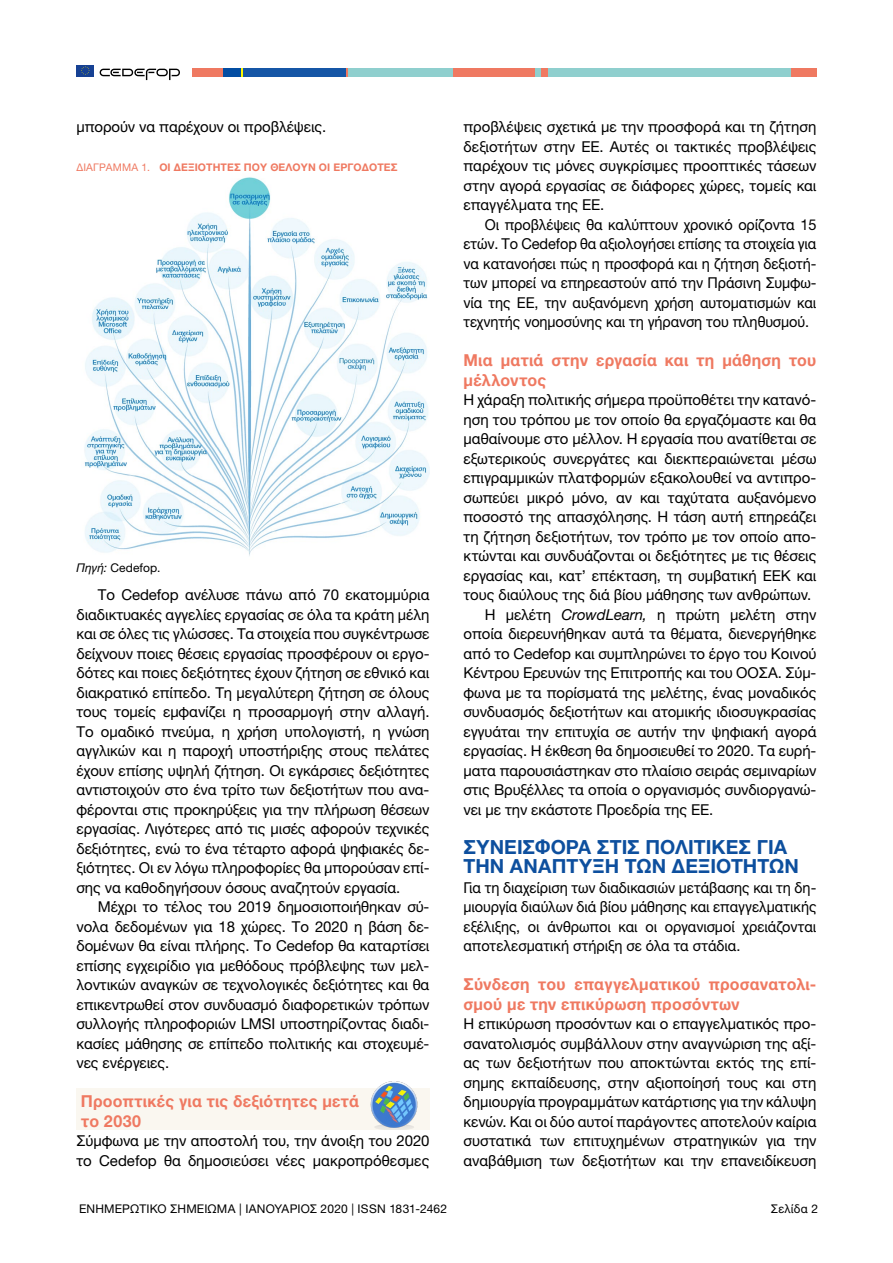
<style>
.page{position:relative;width:893px;height:1263px;background:#fff}
.page>*{position:absolute;margin:0;border:0;box-sizing:border-box;transform-origin:0 0}
.t1{font:700 19.5px/19.5px "Helvetica Neue LTW1 G";color:#0d4f9e}
.t2{font:700 16.5px/19.5px "Helvetica Neue LTW1 G";letter-spacing:.015em;color:#ef7961}
.t3{font:15px/19.5px "Helvetica Neue LTW1 G";letter-spacing:-.005em;color:#000;text-align:justify}
.t4{font:12px "Helvetica Neue LTW1 G";letter-spacing:.01em;color:#000}
.t5{font:700 10.5px "Helvetica Neue LTW1 G";letter-spacing:.01em;color:#ef7961}
.s1{font-weight:400}
.s2{font-style:italic}
</style>
<div class="page">
<img style="left:84px;top:177px;width:346px;height:379px">
<div style="left:76px;top:1088px;width:353px;height:42px;background:#faf7f0"></div>
<img style="left:370px;top:1081px;width:48px;height:48px">
<div style="left:77px;top:65px;width:17px;height:11px;background:#164194"></div>
<svg style="left:81px;top:66px;width:9px;height:9px"></svg>
<svg style="left:100px;top:69px;width:80px;height:11px"></svg>
<div style="left:192px;top:68px;width:31px;height:9px;background:#ef7961"></div>
<div style="left:347px;top:68px;width:106px;height:9px;background:#8fcfce"></div>
<div style="left:453px;top:68px;width:82px;height:9px;background:#ef7961"></div>
<div style="left:535px;top:68px;width:7px;height:9px;background:#8fcfce"></div>
<div style="left:548px;top:68px;width:243px;height:9px;background:#8fcfce"></div>
<div style="left:542px;top:68px;width:6px;height:9px;background:#ef7961"></div>
<div style="left:223px;top:68px;width:18px;height:9px;background:#034da2"></div>
<svg style="left:241px;top:68px;width:2px;height:9px"></svg>
<svg style="left:345px;top:68px;width:2px;height:9px"></svg>
<div style="left:243px;top:68px;width:102px;height:9px;background:#1556a6"></div>
<div style="left:791px;top:68px;width:26px;height:9px;background:#ef7961"></div>
<p class="t3" style="left:77px;top:117px;width:251px">μπορούν να παρέχουν οι προβλέψεις.</p>
<p class="t5" style="left:77px;top:161px;width:323px"><span class="s1">ΔΙΆΓΡΑΜΜΑ 1.</span> ΟΙ ΔΕΞΙΌΤΗΤΕΣ ΠΟΥ ΘΈΛΟΥΝ ΟΙ ΕΡΓΟΔΌΤΕΣ</p>
<p class="t4" style="left:77px;top:561px;width:85px"><span class="s2">Πηγή:</span> Cedefop.</p>
<p class="t3" style="left:77px;top:585px;width:354px;text-indent:21px">Το Cedefop ανέλυσε πάνω από 70 εκατομμύρια διαδικτυακές αγγελίες εργασίας σε όλα τα κράτη μέλη και σε όλες τις γλώσσες. Τα στοιχεία που συγκέντρωσε δείχνουν ποιες θέσεις εργασίας προσφέρουν οι εργο&shy;δότες και ποιες δεξιότητες έχουν ζήτηση σε εθνικό και διακρατικό επίπεδο. Τη μεγαλύτερη ζήτηση σε όλους τους τομείς εμφανίζει η προσαρμογή στην αλλαγή.<br>Το ομαδικό πνεύμα, η χρήση υπολογιστή, η γνώση αγγλικών και η παροχή υποστήριξης στους πελάτες έχουν επίσης υψηλή ζήτηση. Οι εγκάρσιες δεξιότητες αντιστοιχούν στο ένα τρίτο των δεξιοτήτων που ανα&shy;φέρονται στις προκηρύξεις για την πλήρωση θέσεων εργασίας. Λιγότερες από τις μισές αφορούν τεχνικές δεξιότητες, ενώ το ένα τέταρτο αφορά ψηφιακές δε&shy;ξιότητες. Οι εν λόγω πληροφορίες θα μπορούσαν επί&shy;σης να καθοδηγήσουν όσους αναζητούν εργασία.</p>
<p class="t3" style="left:77px;top:897px;width:354px;text-indent:21px">Μέχρι το τέλος του 2019 δημοσιοποιήθηκαν σύ&shy;νολα δεδομένων για 18 χώρες. Το 2020 η βάση δε&shy;δομένων θα είναι πλήρης. Το Cedefop θα καταρτίσει επίσης εγχειρίδιο για μεθόδους πρόβλεψης των μελ&shy;λοντικών αναγκών σε τεχνολογικές δεξιότητες και θα επικεντρωθεί στον συνδυασμό διαφορετικών τρόπων συλλογής πληροφοριών LMSI υποστηρίζοντας διαδι&shy;κασίες μάθησης σε επίπεδο πολιτικής και στοχευμέ&shy;νες ενέργειες.</p>
<p class="t2" style="left:81px;top:1091px;width:280px">Προοπτικές για τις δεξιότητες μετά το 2030</p>
<p class="t3" style="left:77px;top:1131px;width:354px">Σύμφωνα με την αποστολή του, την άνοιξη του 2020 το Cedefop θα δημοσιεύσει νέες μακροπρόθεσμες</p>
<p class="t3" style="left:463px;top:117px;width:354px">προβλέψεις σχετικά με την προσφορά και τη ζήτηση δεξιοτήτων στην ΕΕ. Αυτές οι τακτικές προβλέψεις παρέχουν τις μόνες συγκρίσιμες προοπτικές τάσεων στην αγορά εργασίας σε διάφορες χώρες, τομείς και επαγγέλματα της ΕΕ.</p>
<p class="t3" style="left:463px;top:214px;width:354px;text-indent:21px">Οι προβλέψεις θα καλύπτουν χρονικό ορίζοντα 15 ετών. Το Cedefop θα αξιολογήσει επίσης τα στοιχεία για να κατανοήσει πώς η προσφορά και η ζήτηση δεξιοτή&shy;των μπορεί να επηρεαστούν από την Πράσινη Συμφω&shy;νία της ΕΕ, την αυξανόμενη χρήση αυτοματισμών και τεχνητής νοημοσύνης και τη γήρανση του πληθυσμού.</p>
<p class="t2" style="left:463px;top:350px;width:354px">Μια ματιά στην εργασία και τη μάθηση του μέλλοντος</p>
<p class="t3" style="left:463px;top:390px;width:354px">Η χάραξη πολιτικής σήμερα προϋποθέτει την κατανό-</p>
<p class="t3" style="left:463px;top:409px;width:354px">ηση του τρόπου με τον οποίο θα εργαζόμαστε και θα</p>
<p class="t3" style="left:463px;top:429px;width:354px">μαθαίνουμε στο μέλλον. Η εργασία που ανατίθεται σε</p>
<p class="t3" style="left:463px;top:448px;width:354px">εξωτερικούς συνεργάτες και διεκπεραιώνεται μέσω</p>
<p class="t3" style="left:463px;top:468px;width:354px">επιγραμμικών πλατφορμών εξακολουθεί να αντιπρο-</p>
<p class="t3" style="left:463px;top:487px;width:354px">σωπεύει μικρό μόνο, αν και ταχύτατα αυξανόμενο</p>
<p class="t3" style="left:463px;top:507px;width:354px">ποσοστό της απασχόλησης. Η τάση αυτή επηρεάζει</p>
<p class="t3" style="left:463px;top:526px;width:354px">τη ζήτηση δεξιοτήτων, τον τρόπο με τον οποίο απο-</p>
<p class="t3" style="left:463px;top:546px;width:354px">κτώνται και συνδυάζονται οι δεξιότητες με τις θέσεις</p>
<p class="t3" style="left:463px;top:565px;width:354px">εργασίας και, κατ’ επέκταση, τη συμβατική ΕΕΚ και</p>
<p class="t3" style="left:463px;top:585px;width:349px">τους διαύλους της διά βίου μάθησης των ανθρώπων.</p>
<p class="t3" style="left:485px;top:604px;width:333px">Η μελέτη <span class="s2">CrowdLearn,</span> η πρώτη μελέτη στην</p>
<p class="t3" style="left:463px;top:624px;width:354px">οποία διερευνήθηκαν αυτά τα θέματα, διενεργήθηκε</p>
<p class="t3" style="left:463px;top:643px;width:354px">από το Cedefop και συμπληρώνει το έργο του Κοινού</p>
<p class="t3" style="left:463px;top:663px;width:354px">Κέντρου Ερευνών της Επιτροπής και του ΟΟΣΑ. Σύμ-</p>
<p class="t3" style="left:463px;top:682px;width:354px">φωνα με τα πορίσματά της μελέτης, ένας μοναδικός</p>
<p class="t3" style="left:463px;top:702px;width:354px">συνδυασμός δεξιοτήτων και ατομικής ιδιοσυγκρασίας</p>
<p class="t3" style="left:463px;top:721px;width:354px">εγγυάται την επιτυχία σε αυτήν την ψηφιακή αγορά</p>
<p class="t3" style="left:463px;top:741px;width:354px">εργασίας. Η έκθεση θα δημοσιευθεί το 2020. Τα ευρή-</p>
<p class="t3" style="left:463px;top:760px;width:354px">ματα παρουσιάστηκαν στο πλαίσιο σειράς σεμιναρίων</p>
<p class="t3" style="left:463px;top:780px;width:354px">στις Βρυξέλλες τα οποία ο οργανισμός συνδιοργανώ-</p>
<p class="t3" style="left:463px;top:799px;width:251px">νει με την εκάστοτε Προεδρία της ΕΕ.</p>
<h1 class="t1" style="left:463px;top:837px;width:337px">ΣΥΝΕΙΣΦΟΡΑ ΣΤΙΣ ΠΟΛΙΤΙΚΕΣ ΓΙΑ<br>ΤΗΝ ΑΝΑΠΤΥΞΗ ΤΩΝ ΔΕΞΙΟΤΗΤΩΝ</h1>
<p class="t3" style="left:463px;top:877px;width:354px">Για τη διαχείριση των διαδικασιών μετάβασης και τη δη&shy;μιουργία διαύλων διά βίου μάθησης και επαγγελματικής εξέλιξης, οι άνθρωποι και οι οργανισμοί χρειάζονται αποτελεσματική στήριξη σε όλα τα στάδια.</p>
<p class="t2" style="left:463px;top:974px;width:354px">Σύνδεση του επαγγελματικού προσανατολι&shy;σμού με την επικύρωση προσόντων</p>
<p class="t3" style="left:463px;top:1014px;width:354px">Η επικύρωση προσόντων και ο επαγγελματικός προ&shy;σανατολισμός συμβάλλουν στην αναγνώριση της αξί&shy;ας των δεξιοτήτων που αποκτώνται εκτός της επί&shy;σημης εκπαίδευσης, στην αξιοποίησή τους και στη δημιουργία προγραμμάτων κατάρτισης για την κάλυψη κενών. Και οι δύο αυτοί παράγοντες αποτελούν καίρια συστατικά των επιτυχημένων στρατηγικών για την αναβάθμιση των δεξιοτήτων και την επανειδίκευση</p>
<p class="t4" style="left:79px;top:1201px;width:370px">ΕΝΗΜΕΡΩΤΙΚΟ ΣΗΜΕΙΩΜΑ | ΙΑΝΟΥΑΡΙΟΣ 2020 | ISSN 1831-2462</p>
<p class="t4" style="left:771px;top:1201px;width:49px">Σελίδα 2</p>
</div>
